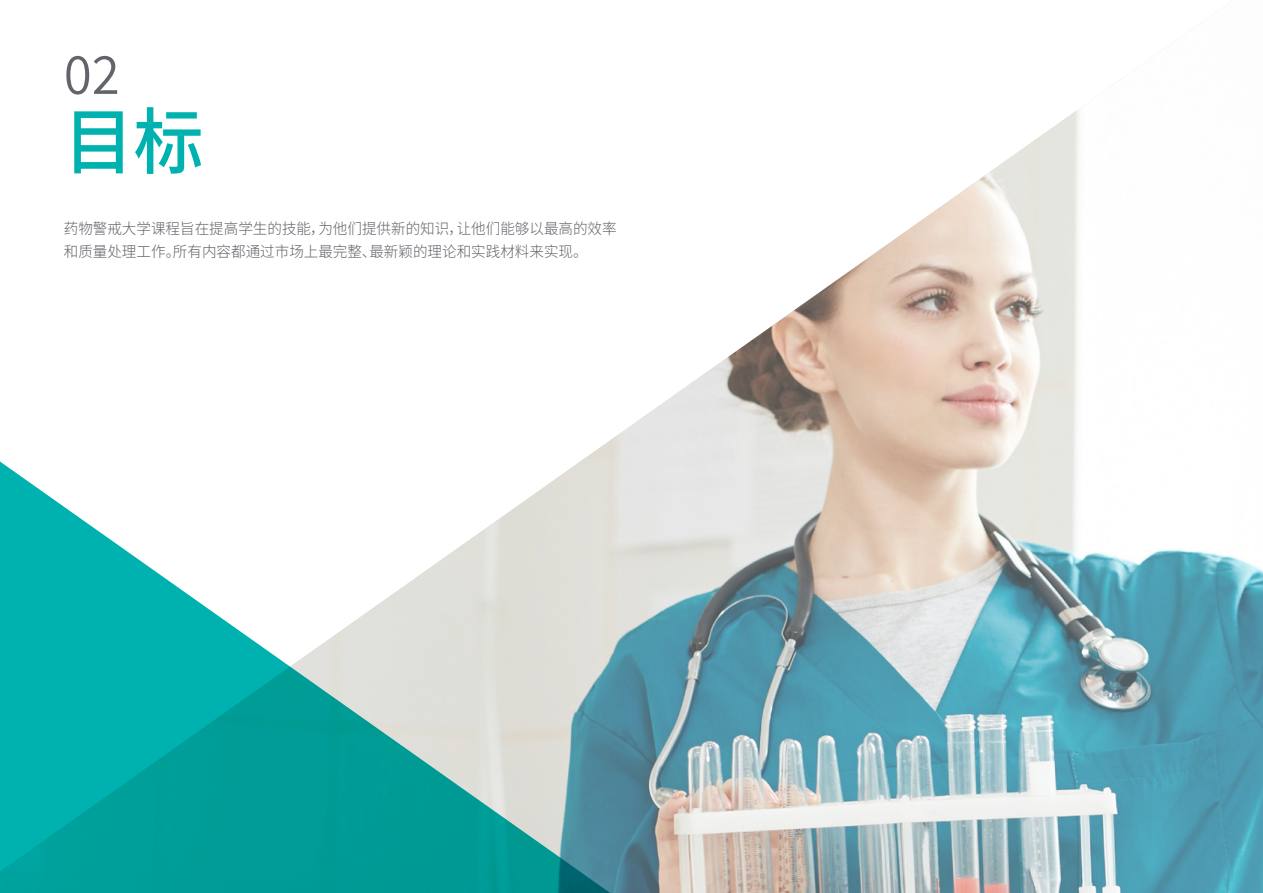
<style>
.page{position:relative;width:1263px;height:893px;background:#fff}
.page>*{position:absolute;margin:0;border:0;box-sizing:border-box;transform-origin:0 0}
.t1{font:500 72px "Source Han Sans CN";color:#00b2af}
.t2{font:52.5px "Source Han Sans CN";color:#61646a}
.t3{font:300 15px/22.5px "Source Han Sans CN";color:#61646a}
</style>
<div class="page">
<img style="left:602px;top:108px;width:661px;height:785px">
<svg style="left:0;top:446px;width:640px;height:447px"></svg>
<h2 class="t2" style="left:64px;top:45px;width:57px">02</h2>
<h1 class="t1" style="left:64px;top:101px;width:141px">目标</h1>
<p class="t3" style="left:64px;top:218px;width:554px">药物警戒大学课程旨在提高学生的技能，为他们提供新的知识，让他们能够以最高的效率和质量处理工作。所有内容都通过市场上最完整、最新颖的理论和实践材料来实现。</p>
</div>
